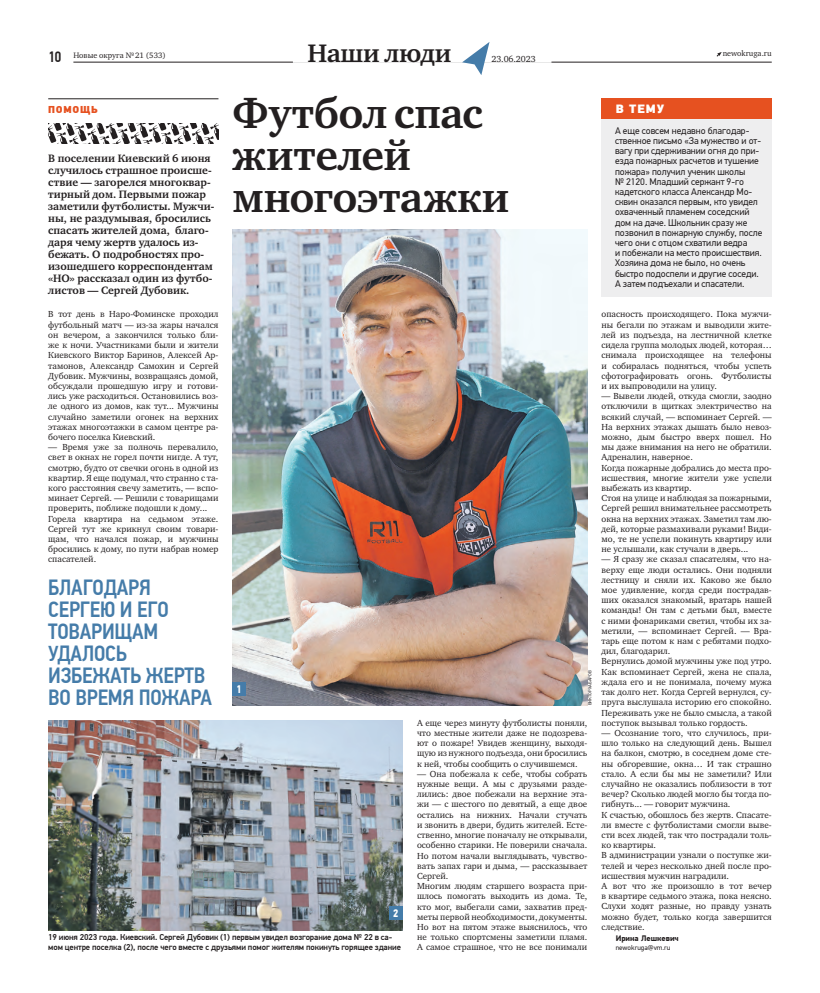
<style>
.page{position:relative;width:820px;height:993px;background:#fff}
.page>*{position:absolute;margin:0;border:0;box-sizing:border-box;transform-origin:0 0}
.t1{font:700 43px/42px "Charter ITC";letter-spacing:-.005em;color:#231f20}
.t2{font:700 26px "Charter ITC";letter-spacing:-.01em;color:#231f20}
.t3{font:500 22px/22px "PF Din Text Cond Pro";letter-spacing:-.01em;color:#457ca9}
.t4{font:500 15px "PF Din Text Cond Pro";color:#231f20}
.t5{font:900 12px "PF Din Text Pro";color:#fff}
.t6{font:700 11px/12px "Charter ITC";color:#231f20}
.t7{font:700 11px "PF Din Text Cond Pro";color:#fff}
.t8{font:900 10px "PF Din Text Pro";letter-spacing:.07em;color:#e65120}
.t9{font:9.6px/10.2px "PF Din Text Pro";letter-spacing:-.005em;color:#231f20}
.t10{font:9px/10.2px "Charter ITC";color:#231f20}
.t11{font:500 8.5px/10.2px "PF Din Text Pro";letter-spacing:-.015em;color:#231f20}
.t12{font:8px "Charter ITC";color:#231f20}
.t13{font:700 8px "PF Din Text Pro";color:#231f20}
.t14{font:7px "PF Din Text Pro";color:#231f20}
.t15{font:4.5px "PF Din Text Pro";color:#231f20}
</style>
<div class="page">
<svg style="left:716px;top:52px;width:5px;height:5px"></svg>
<hr style="left:73px;top:62px;width:698px;height:1px;background:#231f20">
<div style="left:293px;top:43px;width:258px;height:20px;background:#fff"></div>
<svg style="left:462px;top:42px;width:27px;height:33px"></svg>
<svg style="left:48px;top:123px;width:170px;height:21px"></svg>
<hr style="left:48px;top:99px;width:170px;height:1px;background:#231f20">
<img style="left:232px;top:229px;width:355px;height:476px">
<img style="left:48px;top:720px;width:355px;height:209px">
<div style="left:601px;top:98px;width:170px;height:199px;background:#eeeeef"></div>
<div style="left:601px;top:98px;width:170px;height:21px;background:#e65120"></div>
<div style="left:232px;top:682px;width:14px;height:13px;background:#457ca9"></div>
<div style="left:389px;top:906px;width:14px;height:13px;background:#457ca9"></div>
<h3 class="t4" style="left:48px;top:51px;width:15px">10</h3>
<h2 class="t2" style="left:307px;top:37px;width:146px">Наши люди</h2>
<p class="t12" style="left:722px;top:48px;width:51px">newokruga.ru</p>
<p class="t12" style="left:73px;top:50px;width:94px">Новые округа № 21 (533)</p>
<p class="t10" style="left:491px;top:54px;width:46px">23.06.2023</p>
<p class="t8" style="left:48px;top:106px;width:51px">ПОМОЩЬ</p>
<p class="t6" style="left:48px;top:152px;width:168px">В поселении Киевский 6 июня случилось страшное происше&shy;ствие — загорелся многоквар&shy;тирный дом. Первыми пожар заметили футболисты. Мужчи&shy;ны, не раздумывая, бросились спасать жителей дома, благо&shy;даря чему жертв удалось из&shy;бежать. О подробностях про&shy;изошедшего корреспондентам «НО» рассказал один из футбо&shy;листов — Сергей Дубовик.</p>
<p class="t10" style="left:48px;top:309px;width:172px;text-align:justify">В тот день в Наро-Фоминске проходил футбольный матч — из-за жары начался он вечером, а закончился только бли&shy;же к ночи. Участниками были и жители Киевского Виктор Баринов, Алексей Ар&shy;тамонов, Александр Самохин и Сергей Дубовик. Мужчины, возвращаясь домой, обсуждали прошедшую игру и готови&shy;лись уже расходиться. Остановились воз&shy;ле одного из домов, как тут... Мужчины случайно заметили огонек на верхних этажах многоэтажки в самом центре ра&shy;бочего поселка Киевский.</p>
<p class="t10" style="left:48px;top:442px;width:172px">— Время уже за полночь перевалило, свет в окнах не горел почти нигде. А тут, смотрю, будто от свечки огонь в одной из квартир. Я еще подумал, что странно с та&shy;кого расстояния свечу заметить, — вспо&shy;минает Сергей. — Решили с товарищами проверить, поближе подошли к дому...<br>Горела квартира на седьмом этаже.<br>Сергей тут же крикнул своим товари&shy;щам, что начался пожар, и мужчины бросились к дому, по пути набрав номер спасателей.</p>
<h3 class="t3" style="left:48px;top:578px;width:165px">БЛАГОДАРЯ<br>СЕРГЕЮ И ЕГО<br>ТОВАРИЩАМ<br>УДАЛОСЬ<br>ИЗБЕЖАТЬ ЖЕРТВ<br>ВО ВРЕМЯ ПОЖАРА</h3>
<h1 class="t1" style="left:232px;top:92px;width:278px">Футбол спас жителей многоэтажки</h1>
<p class="t7" style="left:236px;top:684px;width:7px">1</p>
<p class="t15" style="left:588px;top:705px;width:36px;rotate:-90deg">ВИКТОР ХАБАРОВ</p>
<p class="t7" style="left:393px;top:908px;width:7px">2</p>
<p class="t11" style="left:48px;top:932px;width:354px">19 июня 2023 года. Киевский. Сергей Дубовик (1) первым увидел возгорание дома № 22 в са&shy;мом центре поселка (2), после чего вместе с друзьями помог жителям покинуть горящее здание</p>
<p class="t10" style="left:417px;top:717px;width:172px;text-align:justify">А еще через минуту футболисты поняли, что местные жители даже не подозрева&shy;ют о пожаре! Увидев женщину, выходя&shy;щую из нужного подъезда, они бросились к ней, чтобы сообщить о случившемся.</p>
<p class="t10" style="left:417px;top:768px;width:172px">— Она побежала к себе, чтобы собрать нужные вещи. А мы с друзьями разде&shy;лились: двое побежали на верхние эта&shy;жи — с шестого по девятый, а еще двое остались на нижних. Начали стучать и звонить в двери, будить жителей. Есте&shy;ственно, многие поначалу не открывали, особенно старики. Не поверили сначала.<br>Но потом начали выглядывать, чувство&shy;вать запах гари и дыма, — рассказывает Сергей.<br>Многим людям старшего возраста при&shy;шлось помогать выходить из дома. Те, кто мог, выбегали сами, захватив пред&shy;меты первой необходимости, документы.<br>Но вот на пятом этаже выяснилось, что не только спортсмены заметили пламя.<br>А самое страшное, что не все понимали</p>
<h3 class="t5" style="left:615px;top:104px;width:50px">В ТЕМУ</h3>
<p class="t9" style="left:614px;top:126px;width:149px">А еще совсем недавно благодар&shy;ственное письмо «За мужество и от&shy;вагу при сдерживании огня до при&shy;езда пожарных расчетов и тушение пожара» получил ученик школы<br>№ 2120. Младший сержант 9-го кадетского класса Александр Мо&shy;сквин оказался первым, кто увидел охваченный пламенем соседский дом на даче. Школьник сразу же позвонил в пожарную службу, после чего они с отцом схватили ведра<br>и побежали на место происшествия.<br>Хозяина дома не было, но очень быстро подоспели и другие соседи.<br>А затем подъехали и спасатели.</p>
<p class="t10" style="left:601px;top:309px;width:172px;text-align:justify">опасность происходящего. Пока мужчи&shy;ны бегали по этажам и выводили жите&shy;лей из подъезда, на лестничной клетке сидела группа молодых людей, которая… снимала происходящее на телефоны и собиралась подняться, чтобы успеть сфотографировать огонь. Футболисты и их выпроводили на улицу.</p>
<p class="t10" style="left:601px;top:391px;width:172px">— Вывели людей, откуда смогли, заодно отключили в щитках электричество на всякий случай, — вспоминает Сергей. — На верхних этажах дышать было невоз&shy;можно, дым быстро вверх пошел. Но мы даже внимания на него не обратили.<br>Адреналин, наверное.<br>Когда пожарные добрались до места про&shy;исшествия, многие жители уже успели выбежать из квартир.<br>Стоя на улице и наблюдая за пожарными, Сергей решил внимательнее рассмотреть окна на верхних этажах. Заметил там лю&shy;дей, которые размахивали руками! Види&shy;мо, те не успели покинуть квартиру или не услышали, как стучали в дверь...</p>
<p class="t10" style="left:601px;top:554px;width:172px">— Я сразу же сказал спасателям, что на&shy;верху еще люди остались. Они подняли лестницу и сняли их. Каково же было мое удивление, когда среди пострадав&shy;ших оказался знакомый, вратарь нашей команды! Он там с детьми был, вместе с ними фонариками светил, чтобы их за&shy;метили, — вспоминает Сергей. — Вра&shy;тарь еще потом к нам с ребятами подхо&shy;дил, благодарил.<br>Вернулись домой мужчины уже под утро.<br>Как вспоминает Сергей, жена не спала, ждала его и не понимала, почему мужа так долго нет. Когда Сергей вернулся, су&shy;пруга выслушала историю его спокойно.<br>Переживать уже не было смысла, а такой поступок вызывал только гордость.</p>
<p class="t10" style="left:601px;top:727px;width:172px">— Осознание того, что случилось, при&shy;шло только на следующий день. Вышел на балкон, смотрю, в соседнем доме сте&shy;ны обгоревшие, окна… И так страшно стало. А если бы мы не заметили? Или случайно не оказались поблизости в тот вечер? Сколько людей могло бы тогда по&shy;гибнуть... — говорит мужчина.<br>К счастью, обошлось без жертв. Спасате&shy;ли вместе с футболистами смогли выве&shy;сти всех людей, так что пострадали толь&shy;ко квартиры.<br>В администрации узнали о поступке жи&shy;телей и через несколько дней после про&shy;исшествия мужчин наградили.<br>А вот что же произошло в тот вечер в квартире седьмого этажа, пока неясно.<br>Слухи ходят разные, но правду узнать можно будет, только когда завершится следствие.</p>
<p class="t13" style="left:615px;top:935px;width:64px">Ирина Лешкевич</p>
<p class="t14" style="left:615px;top:944px;width:56px">newokruga@vm.ru</p>
</div>
